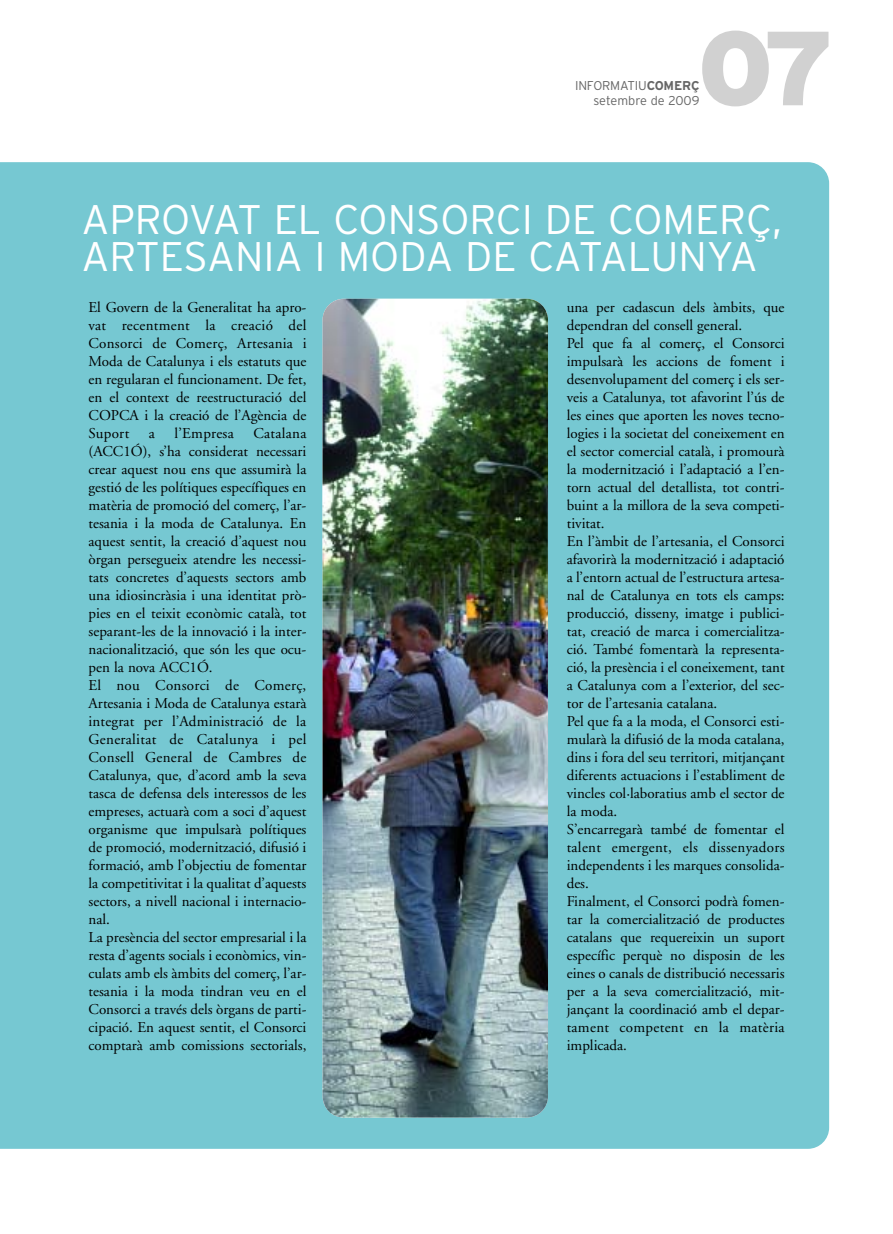
<style>
.page{position:relative;width:893px;height:1234px;background:#fff}
.page>*{position:absolute;margin:0;border:0;box-sizing:border-box;transform-origin:0 0}
.t1{font:900 105px "Interstate";color:#d1d1d1}
.t2{font:300 41.25px/37.2px "Interstate";color:#fff}
.t3{font:15px/18px "Adobe Garamond";color:#000}
.t4{font:15px "Adobe Garamond";letter-spacing:.02em;color:#000}
.t5{font:300 12.75px/15.3px "Interstate";letter-spacing:-.015em;color:#666;text-align:right}
.s1{font-weight:700}
</style>
<div class="page">
<div style="left:0;top:162px;width:829px;height:986px;background:#76c8d2"></div>
<img style="left:323px;top:299px;width:225px;height:818px">
<h1 class="t1" style="left:698px;top:8px;width:139px">07</h1>
<p class="t5" style="left:575px;top:78px;width:126px">INFORMATIU<span class="s1">COMERÇ </span>setembre de 2009</p>
<h2 class="t2" style="left:81px;top:201px;width:702px">APROVAT EL CONSORCI DE COMERÇ,<br>ARTESANIA I MODA DE CATALUNYA</h2>
<p class="t3" style="left:89px;top:299px;width:219px;text-align:justify">El Govern de la Generalitat ha apro&shy;vat recentment la creació del Consorci de Comerç, Artesania i Moda de Catalunya i els estatuts que en regularan el funcionament. De fet, en el context de reestructuració del COPCA i la creació de l’Agència de Suport</p>
<p class="t3" style="left:89px;top:425px;width:219px;text-indent:165px">Catalana (ACC1Ó), s’ha considerat necessari crear aquest nou ens que assumirà la gestió de les polítiques específiques en matèria de promoció del comerç, l’ar&shy;tesania i la moda de Catalunya. En aquest sentit, la creació d’aquest nou òrgan persegueix atendre les necessi&shy;tats concretes d’aquests sectors amb una idiosincràsia i una identitat prò&shy;pies en el teixit econòmic català, tot separant-les de la innovació i la inter&shy;nacionalització, que són les que ocu&shy;pen la nova ACC1Ó.<br>El nou Consorci de Comerç, Artesania i Moda de Catalunya estarà integrat per l’Administració de la Generalitat de Catalunya i pel Consell General de Cambres de Catalunya, que, d’acord amb la seva tasca de defensa dels interessos de les empreses, actuarà com a soci d’aquest organisme que impulsarà polítiques de promoció, modernització, difusió i formació, amb l’objectiu de fomentar la competitivitat i la qualitat d’aquests sectors, a nivell nacional i internacio&shy;nal.<br>La presència del sector empresarial i la resta d’agents socials i econòmics, vin&shy;culats amb els àmbits del comerç, l’ar&shy;tesania i la moda tindran veu en el Consorci a través dels òrgans de parti&shy;cipació. En aquest sentit, el Consorci comptarà amb comissions sectorials,</p>
<p class="t3" style="left:149px;top:425px;width:8px">a</p>
<p class="t4" style="left:175px;top:427px;width:61px">l’Empresa</p>
<p class="t3" style="left:567px;top:299px;width:219px">una per cadascun dels àmbits, que dependran del consell general.<br>Pel que fa al comerç, el Consorci impulsarà les accions de foment i desenvolupament del comerç i els ser&shy;veis a Catalunya, tot afavorint l’ús de les eines que aporten les noves tecno&shy;logies i la societat del coneixement en el sector comercial català, i promourà la modernització i l’adaptació a l’en&shy;torn actual del detallista, tot contri&shy;buint a la millora de la seva competi&shy;tivitat.<br>En l’àmbit de l’artesania, el Consorci afavorirà la modernització i adaptació a l’entorn actual de l’estructura artesa&shy;nal de Catalunya en tots els camps: producció, disseny, imatge i publici&shy;tat, creació de marca i comercialitza&shy;ció. També fomentarà la representa&shy;ció, la presència i el coneixement, tant a Catalunya com a l’exterior, del sec&shy;tor de l’artesania catalana.<br>Pel que fa a la moda, el Consorci esti&shy;mularà la difusió de la moda catalana, dins i fora del seu territori, mitjançant diferents actuacions i l’establiment de vincles col·laboratius amb el sector de la moda.<br>S’encarregarà també de fomentar el talent emergent, els dissenyadors independents i les marques consolida&shy;des.<br>Finalment, el Consorci podrà fomen&shy;tar la comercialització de productes catalans que requereixin un suport específic perquè no disposin de les eines o canals de distribució necessaris per a la seva comercialització, mit&shy;jançant la coordinació amb el depar&shy;tament competent en la matèria implicada.</p>
</div>
